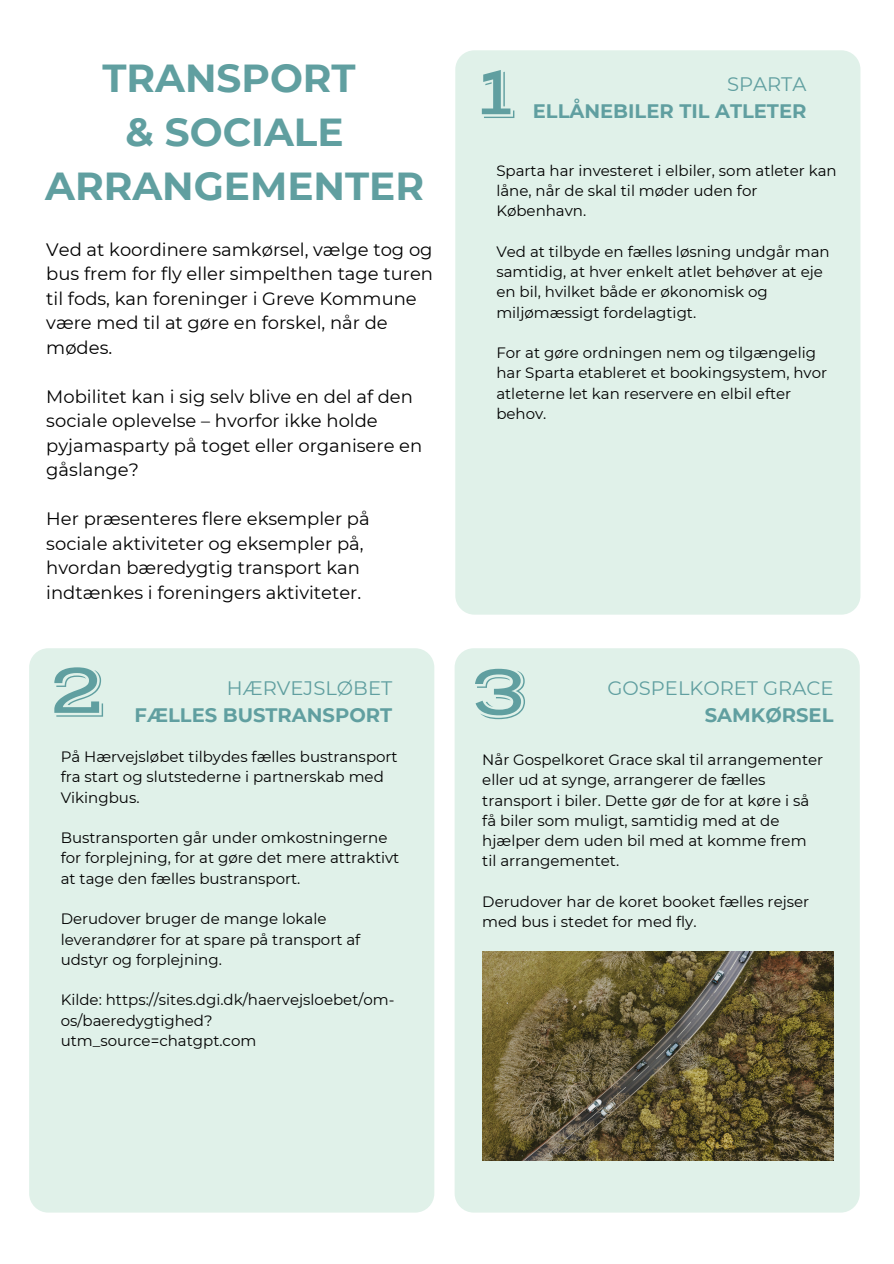
<style>
.page{position:relative;width:894px;height:1264px;background:#fff}
.page>*{position:absolute;margin:0;border:0;box-sizing:border-box;transform-origin:0 0}
.t1{font:72.75px "Vast Shadow";color:#609fa0}
.t2{font:700 39px/54px "Montserrat";color:#609fa0;text-align:center}
.t3{font:700 19.5px/27px "Montserrat";color:#609fa0;text-align:right}
.t4{font:19.5px/27px "Montserrat";color:#609fa0;text-align:right}
.t5{font:18px/24.5px "Montserrat";color:#000}
.t6{font:15px/20.2px "Montserrat";color:#000}
.s1{font-weight:400}
.s2{font-weight:700}
</style>
<div class="page">
<div style="left:454px;top:648px;width:405px;height:564px;background:#e0f1e9;border-radius:19px"></div>
<img style="left:482px;top:951px;width:351px;height:209px">
<p class="t2" style="left:45px;top:51px;width:380px">TRANSPORT<br>&amp; SOCIALE<br>ARRANGEMENTER</p>
<h2 class="t5" style="left:46px;top:237px;width:388px">Ved at koordinere samkørsel, vælge tog og bus frem for fly eller simpelthen tage turen til fods, kan foreninger i Greve Kommune være med til at gøre en forskel, når de mødes.</h2>
<p class="t5" style="left:46px;top:384px;width:377px">Mobilitet kan i sig selv blive en del af den sociale oplevelse – hvorfor ikke holde pyjamasparty på toget eller organisere en gåslange?</p>
<h2 class="t5" style="left:46px;top:507px;width:325px">Her præsenteres flere eksempler på sociale aktiviteter og eksempler på, hvordan bæredygtig transport kan indtænkes i foreningers aktiviteter.</h2>
<p class="t1" style="left:476px;top:48px;width:41px">1</p>
<h3 class="t3" style="left:532px;top:71px;width:275px"><span class="s1">SPARTA<br></span>ELLÅNEBILER TIL ATLETER</h3>
<p class="t6" style="left:496px;top:160px;width:342px">Sparta har investeret i elbiler, som atleter kan låne, når de skal til møder uden for<br>København.</p>
<p class="t6" style="left:496px;top:241px;width:335px">Ved at tilbyde en fælles løsning undgår man samtidig, at hver enkelt atlet behøver at eje en bil, hvilket både er økonomisk og miljømæssigt fordelagtigt.</p>
<h2 class="t6" style="left:496px;top:343px;width:332px">For at gøre ordningen nem og tilgængelig har Sparta etableret et bookingsystem, hvor atleterne let kan reservere en elbil efter behov.</h2>
<p class="t1" style="left:49px;top:646px;width:59px">2</p>
<p class="t1" style="left:470px;top:647px;width:60px">3</p>
<p class="t3" style="left:135px;top:674px;width:259px"><span class="s1">HÆRVEJSLØBET<br></span>FÆLLES BUSTRANSPORT</p>
<p class="t6" style="left:61px;top:746px;width:338px">På Hærvejsløbet tilbydes fælles bustransport fra start og slutstederne i partnerskab med<br>Vikingbus.</p>
<p class="t6" style="left:61px;top:827px;width:340px">Bustransporten går under omkostningerne for forplejning, for at gøre det mere attraktivt at tage den fælles bustransport.</p>
<p class="t6" style="left:61px;top:908px;width:301px">Derudover bruger de mange lokale leverandører for at spare på transport af udstyr og forplejning.</p>
<p class="t6" style="left:61px;top:989px;width:335px">Kilde: https://sites.dgi.dk/haervejsloebet/om&shy;os/baeredygtighed? utm_source=chatgpt.com</p>
<p class="t4" style="left:607px;top:674px;width:227px">GOSPELKORET GRACE<br><span class="s2">SAMKØRSEL</span></p>
<p class="t6" style="left:482px;top:749px;width:342px">Når Gospelkoret Grace skal til arrangementer eller ud at synge, arrangerer de fælles transport i biler. Dette gør de for at køre i så få biler som muligt, samtidig med at de hjælper dem uden bil med at komme frem til arrangementet.</p>
<p class="t6" style="left:482px;top:891px;width:328px">Derudover har de koret booket fælles rejser med bus i stedet for med fly.</p>
</div>
